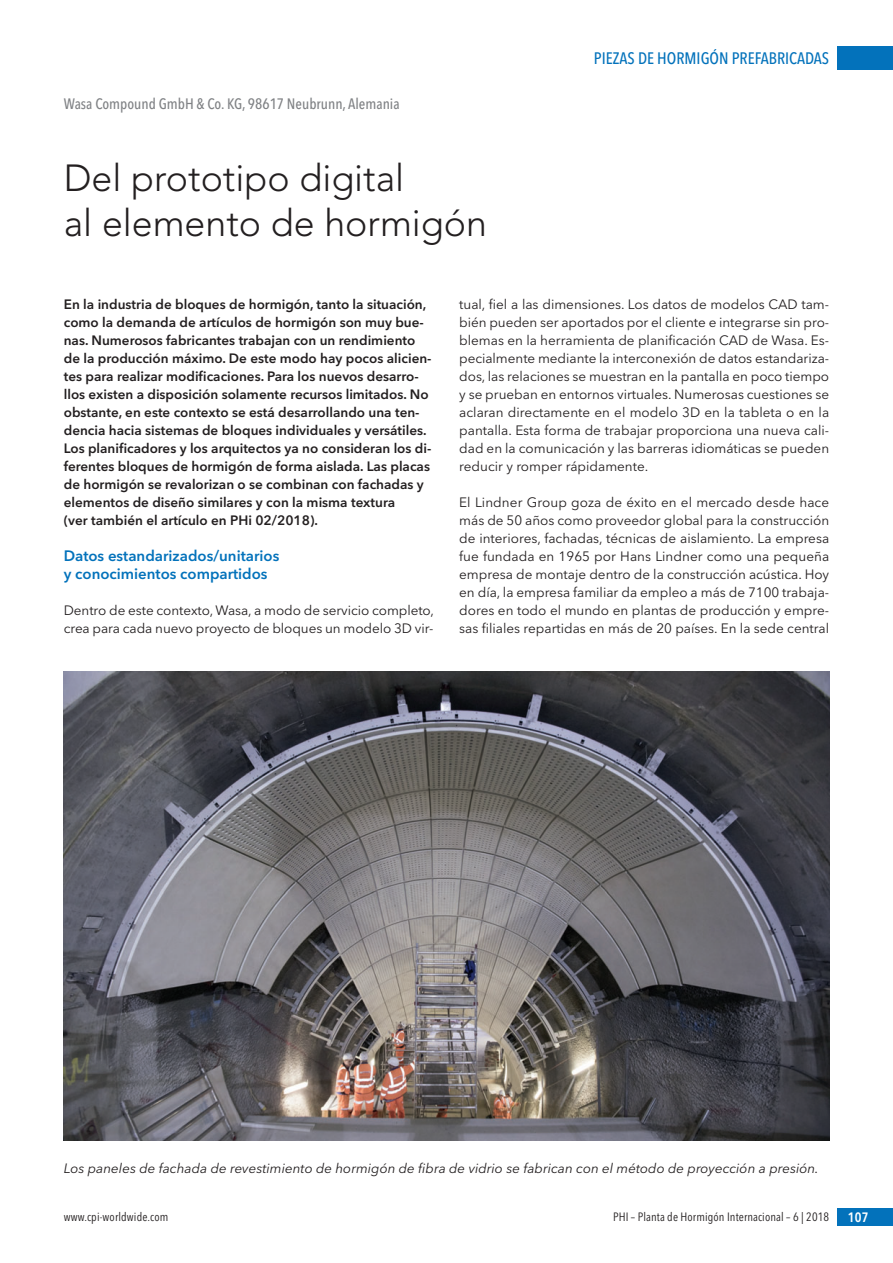
<style>
.page{position:relative;width:893px;height:1263px;background:#fff}
.page>*{position:absolute;margin:0;border:0;box-sizing:border-box;transform-origin:0 0}
.t1{font:300 37.5px/45px "Avenir";color:#231f20}
.t2{font:500 16.5px "Avenir Next Condensed";color:#0372bb}
.t3{font:600 15px "Avenir Next";color:#0372bb}
.t4{font:500 15px "Avenir Next Condensed";color:#808285}
.t5{font:13.5px/18px "Avenir Next";letter-spacing:-.005em;color:#231f20;text-align:justify}
.t6{font:600 13.5px/18px "Avenir Next";color:#231f20}
.t7{font:italic 13.5px "Avenir Next";color:#231f20}
.t8{font:600 13.5px "Avenir Next Condensed";color:#fff}
.t9{font:12px "Avenir Next Condensed";letter-spacing:.01em;color:#231f20}
</style>
<div class="page">
<div style="left:838px;top:47px;width:55px;height:23px;background:#0372bb"></div>
<div style="left:838px;top:1208px;width:55px;height:18px;background:#0372bb"></div>
<img style="left:64px;top:672px;width:765px;height:469px">
<p class="t4" style="left:64px;top:97px;width:337px">Wasa Compound GmbH &amp; Co. KG, 98617 Neubrunn, Alemania</p>
<p class="t1" style="left:64px;top:158px;width:425px">Del prototipo digital<br>al elemento de hormigón</p>
<p class="t2" style="left:594px;top:51px;width:237px">PIEZAS DE HORMIGÓN PREFABRICADAS</p>
<p class="t6" style="left:64px;top:296px;width:369px">En la industria de bloques de hormigón, tanto la situación, como la demanda de artículos de hormigón son muy bue&shy;nas. Numerosos fabricantes trabajan con un rendimiento de la producción máximo. De este modo hay pocos alicien&shy;tes para realizar modificaciones. Para los nuevos desarro&shy;llos existen a disposición solamente recursos limitados. No obstante, en este contexto se está desarrollando una ten&shy;dencia hacia sistemas de bloques individuales y versátiles.<br>Los planificadores y los arquitectos ya no consideran los di&shy;ferentes bloques de hormigón de forma aislada. Las placas de hormigón se revalorizan o se combinan con fachadas y elementos de diseño similares y con la misma textura<br>(ver también el artículo en PHi 02/2018).</p>
<p class="t3" style="left:64px;top:549px;width:217px">Datos estandarizados/unitarios</p>
<p class="t3" style="left:64px;top:567px;width:205px">y conocimientos compartidos</p>
<p class="t5" style="left:64px;top:602px;width:372px">Dentro de este contexto, Wasa, a modo de servicio completo, crea para cada nuevo proyecto de bloques un modelo 3D vir-</p>
<p class="t5" style="left:459px;top:296px;width:371px">tual, fiel a las dimensiones. Los datos de modelos CAD tam&shy;bién pueden ser aportados por el cliente e integrarse sin pro&shy;blemas en la herramienta de planificación CAD de Wasa. Es&shy;pecialmente mediante la interconexión de datos estandariza&shy;dos, las relaciones se muestran en la pantalla en poco tiempo y se prueban en entornos virtuales. Numerosas cuestiones se aclaran directamente en el modelo 3D en la tableta o en la pantalla. Esta forma de trabajar proporciona una nueva cali&shy;dad en la comunicación y las barreras idiomáticas se pueden reducir y romper rápidamente.</p>
<p class="t5" style="left:459px;top:494px;width:371px">El Lindner Group goza de éxito en el mercado desde hace más de 50 años como proveedor global para la construcción de interiores, fachadas, técnicas de aislamiento. La empresa fue fundada en 1965 por Hans Lindner como una pequeña empresa de montaje dentro de la construcción acústica. Hoy en día, la empresa familiar da empleo a más de 7100 trabaja&shy;dores en todo el mundo en plantas de producción y empre&shy;sas filiales repartidas en más de 20 países. En la sede central</p>
<p class="t7" style="left:64px;top:1162px;width:756px">Los paneles de fachada de revestimiento de hormigón de fibra de vidrio se fabrican con el método de proyección a presión.</p>
<p class="t9" style="left:64px;top:1211px;width:106px">www.cpi-worldwide.com</p>
<p class="t9" style="left:613px;top:1211px;width:218px">PHI – Planta de Hormigón Internacional – 6 | 2018</p>
<p class="t8" style="left:848px;top:1211px;width:22px">107</p>
</div>
